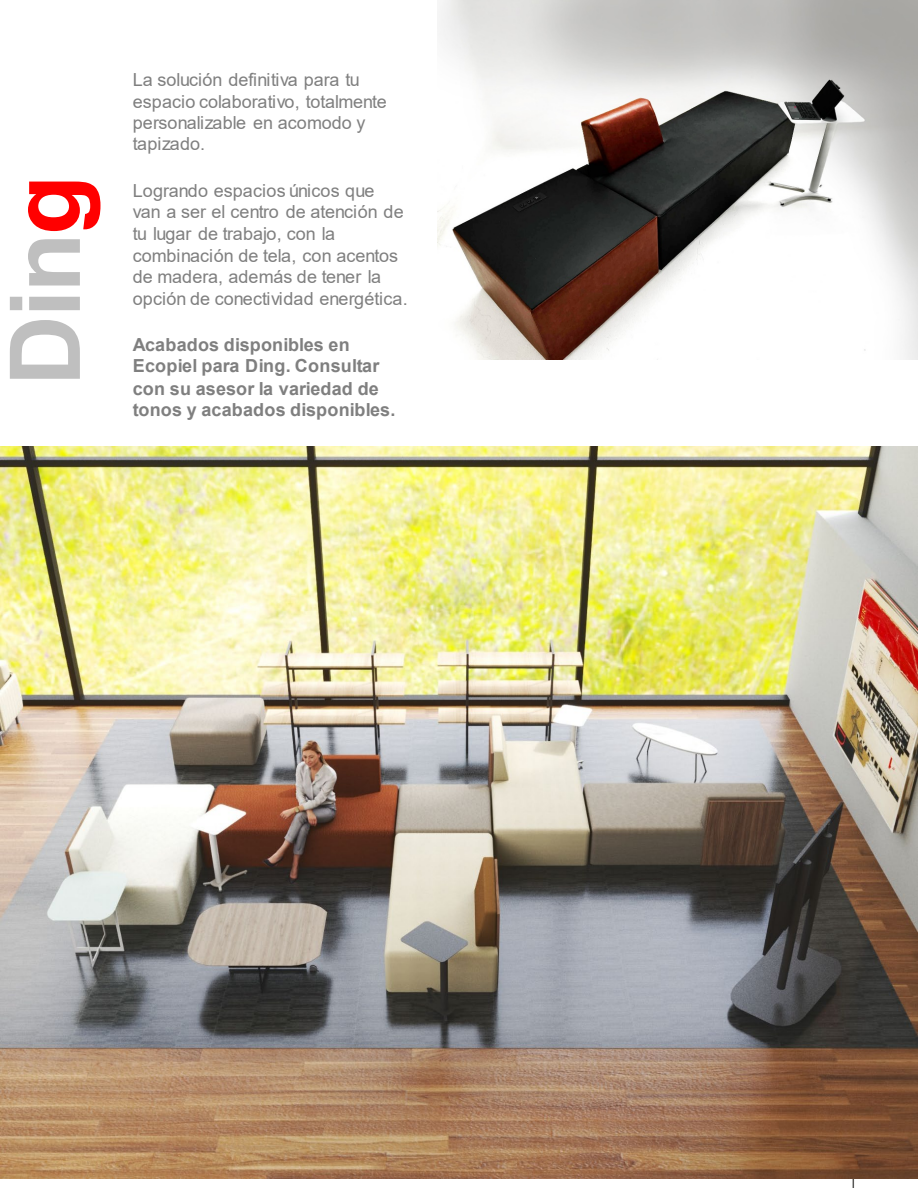
<style>
.page{position:relative;width:918px;height:1188px;background:#fff}
.page>*{position:absolute;margin:0;border:0;box-sizing:border-box;transform-origin:0 0}
.t1{font:700 97.8px "Arial";color:#bfbfbf}
.t2{font:18px/21.6px "Arial";letter-spacing:.005em;color:#7f7f7f}
.t3{font:700 18px/21.8px "Arial";letter-spacing:.005em;color:#7f7f7f}
.s1{color:#f00}
</style>
<div class="page">
<hr style="left:853px;top:1135px;width:1px;height:53px;background:#575756">
<img style="left:438px;top:0;width:480px;height:360px">
<img style="left:0;top:447px;width:918px;height:732px">
<h1 class="t1" style="left:-23px;top:386px;width:212px;rotate:-90deg">Din<span class="s1">g</span></h1>
<p class="t2" style="left:133px;top:69px;width:256px">La solución definitiva para tu espacio colaborativo, totalmente personalizable en acomodo y tapizado.</p>
<p class="t2" style="left:133px;top:179px;width:276px">Logrando espacios únicos que<br>van a ser el centro de atención de tu lugar de trabajo, con la combinación de tela, con acentos de madera, además de tener la opción de conectividad energética.</p>
<p class="t3" style="left:133px;top:334px;width:264px">Acabados disponibles en<br>Ecopiel para Ding. Consultar con su asesor la variedad de tonos y acabados disponibles.</p>
</div>
